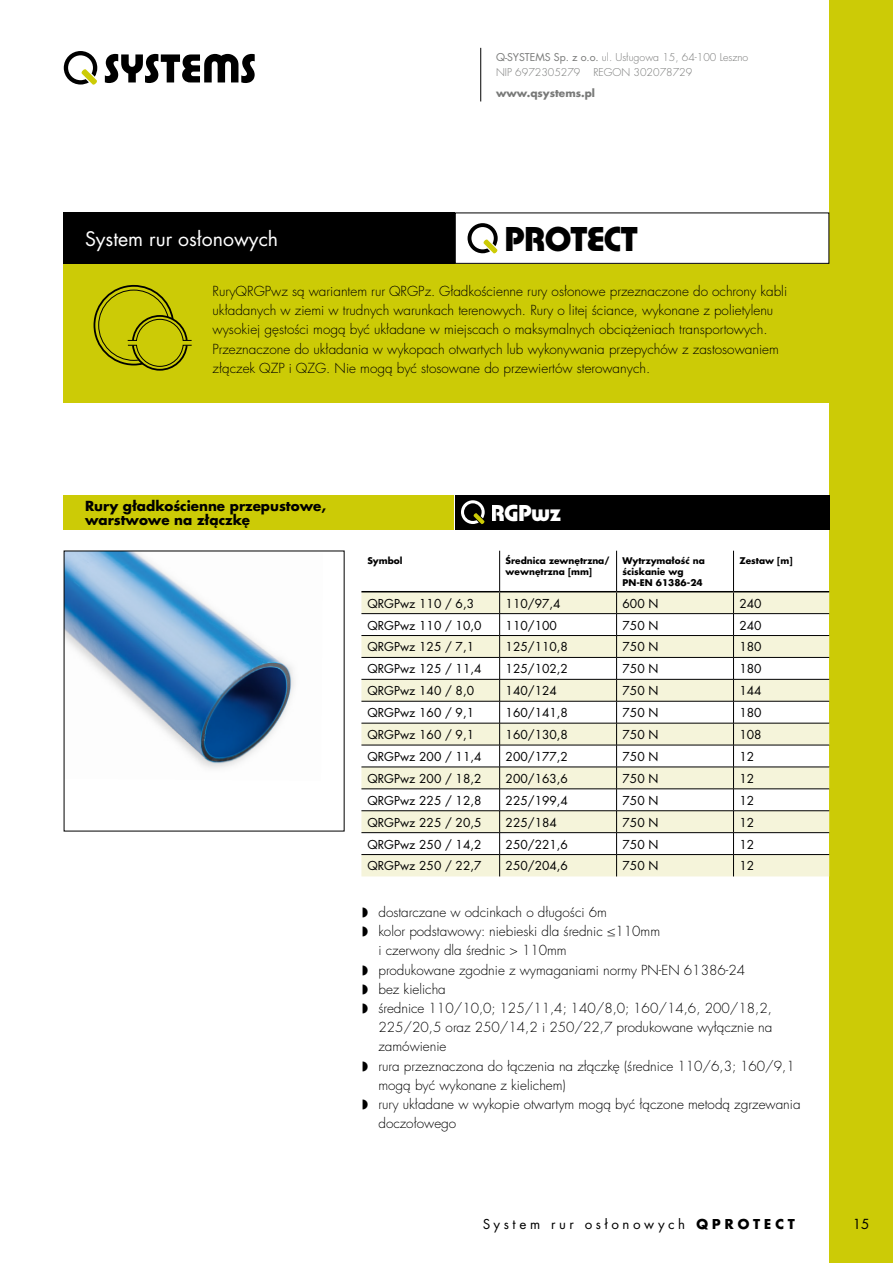
<style>
.page{position:relative;width:893px;height:1263px;background:#fff}
.page>*{position:absolute;margin:0;border:0;box-sizing:border-box;transform-origin:0 0}
.t1{font:600 36px "Pump Std";color:#000}
.t2{font:600 24px "Pump Std";color:#fff}
.t3{font:19.5px "Futura LT Pro";color:#fff}
.t4{font:15px "Futura Boo";letter-spacing:.24em;color:#000}
.t5{font:300 13.5px/19.2px "Futura LT Pro";color:#000}
.t6{font:700 13.5px/13.2px "Futura LT Pro";color:#000}
.t7{font:13.5px "Futura LT Pro";color:#000}
.t8{font:12px "Futura LT Pro";color:#000}
.t9{font:300 10.5px/15px "Futura LT Pro";color:#787978}
.t10{font:700 10.5px "Futura LT Pro";color:#787978}
.t11{font:700 9px/10.8px "Futura LT Pro";color:#000}
.s1{font-weight:400}
.s2{font-family:"Futura";font-weight:700}
</style>
<div class="page">
<svg style="left:64px;top:51px;width:34px;height:34px"></svg>
<svg style="left:105px;top:54px;width:150px;height:29px"></svg>
<div style="left:829px;top:0;width:64px;height:1263px;background:#cccb06"></div>
<hr style="left:480px;top:48px;width:1px;height:53px;background:#000">
<div style="left:491px;top:495px;width:338px;height:34px;background:#000"></div>
<div style="left:455px;top:495px;width:36px;height:34px;background:#000"></div>
<svg style="left:461px;top:500px;width:24px;height:24px"></svg>
<svg style="left:468px;top:223px;width:30px;height:31px"></svg>
<div style="left:455px;top:213px;width:374px;height:51px;border:1px solid #000"></div>
<div style="left:64px;top:213px;width:391px;height:51px;background:#000"></div>
<img style="left:66px;top:553px;width:228px;height:216px">
<div style="left:64px;top:495px;width:390px;height:34px;background:#cccb06"></div>
<div style="left:64px;top:264px;width:765px;height:139px;background:#cccb06"></div>
<svg style="left:361px;top:592px;width:468px;height:284px;fill:#f5f4da"></svg>
<hr style="left:499px;top:551px;width:1px;height:40px;background:#000">
<hr style="left:616px;top:551px;width:1px;height:40px;background:#000">
<hr style="left:733px;top:551px;width:1px;height:40px;background:#000">
<hr style="left:361px;top:613px;width:139px;height:1px;background:#000">
<hr style="left:500px;top:613px;width:117px;height:1px;background:#000">
<hr style="left:617px;top:613px;width:116px;height:1px;background:#000">
<hr style="left:733px;top:613px;width:96px;height:1px;background:#000">
<hr style="left:361px;top:635px;width:139px;height:1px;background:#000">
<hr style="left:500px;top:635px;width:117px;height:1px;background:#000">
<hr style="left:617px;top:635px;width:116px;height:1px;background:#000">
<hr style="left:733px;top:635px;width:96px;height:1px;background:#000">
<hr style="left:361px;top:657px;width:139px;height:1px;background:#000">
<hr style="left:500px;top:657px;width:117px;height:1px;background:#000">
<hr style="left:617px;top:657px;width:116px;height:1px;background:#000">
<hr style="left:733px;top:657px;width:96px;height:1px;background:#000">
<hr style="left:361px;top:679px;width:139px;height:1px;background:#000">
<hr style="left:500px;top:679px;width:117px;height:1px;background:#000">
<hr style="left:617px;top:679px;width:116px;height:1px;background:#000">
<hr style="left:733px;top:679px;width:96px;height:1px;background:#000">
<hr style="left:361px;top:701px;width:139px;height:1px;background:#000">
<hr style="left:500px;top:701px;width:117px;height:1px;background:#000">
<hr style="left:617px;top:701px;width:116px;height:1px;background:#000">
<hr style="left:733px;top:701px;width:96px;height:1px;background:#000">
<hr style="left:361px;top:723px;width:139px;height:1px;background:#000">
<hr style="left:500px;top:723px;width:117px;height:1px;background:#000">
<hr style="left:617px;top:723px;width:116px;height:1px;background:#000">
<hr style="left:733px;top:723px;width:96px;height:1px;background:#000">
<hr style="left:361px;top:745px;width:139px;height:1px;background:#000">
<hr style="left:500px;top:745px;width:117px;height:1px;background:#000">
<hr style="left:617px;top:745px;width:116px;height:1px;background:#000">
<hr style="left:733px;top:745px;width:96px;height:1px;background:#000">
<hr style="left:361px;top:767px;width:139px;height:1px;background:#000">
<hr style="left:500px;top:767px;width:117px;height:1px;background:#000">
<hr style="left:617px;top:767px;width:116px;height:1px;background:#000">
<hr style="left:733px;top:767px;width:96px;height:1px;background:#000">
<hr style="left:361px;top:788px;width:139px;height:1px;background:#000">
<hr style="left:500px;top:788px;width:117px;height:1px;background:#000">
<hr style="left:617px;top:788px;width:116px;height:1px;background:#000">
<hr style="left:733px;top:788px;width:96px;height:1px;background:#000">
<hr style="left:361px;top:810px;width:139px;height:1px;background:#000">
<hr style="left:500px;top:810px;width:117px;height:1px;background:#000">
<hr style="left:617px;top:810px;width:116px;height:1px;background:#000">
<hr style="left:733px;top:810px;width:96px;height:1px;background:#000">
<hr style="left:361px;top:832px;width:139px;height:1px;background:#000">
<hr style="left:500px;top:832px;width:117px;height:1px;background:#000">
<hr style="left:617px;top:832px;width:116px;height:1px;background:#000">
<hr style="left:733px;top:832px;width:96px;height:1px;background:#000">
<hr style="left:361px;top:854px;width:139px;height:1px;background:#000">
<hr style="left:500px;top:854px;width:117px;height:1px;background:#000">
<svg style="left:499px;top:592px;width:1px;height:284px"></svg>
<hr style="left:617px;top:854px;width:116px;height:1px;background:#000">
<hr style="left:733px;top:854px;width:96px;height:1px;background:#000">
<svg style="left:616px;top:592px;width:1px;height:284px"></svg>
<svg style="left:733px;top:592px;width:1px;height:284px"></svg>
<hr style="left:361px;top:591px;width:139px;height:1px;background:#000">
<hr style="left:500px;top:591px;width:117px;height:1px;background:#000">
<hr style="left:617px;top:591px;width:116px;height:1px;background:#000">
<hr style="left:733px;top:591px;width:96px;height:1px;background:#000">
<svg style="left:93px;top:285px;width:99px;height:86px"></svg>
<p class="t9" style="left:496px;top:50px;width:254px"><span class="s1">Q-SYSTEMS Sp. z o.o.</span> ul. Usługowa 15, 64-100 Leszno<br>NIP 6972305279 REGON 302078729</p>
<p class="t10" style="left:496px;top:85px;width:101px">www.qsystems.pl</p>
<h3 class="t3" style="left:85px;top:226px;width:195px">System rur osłonowych</h3>
<h1 class="t1" style="left:505px;top:218px;width:134px">PROTECT</h1>
<p class="t5" style="left:213px;top:282px;width:576px">RuryQRGPwz są wariantem rur QRGPz. Gładkościenne rury osłonowe przeznaczone do ochrony kabli układanych w ziemi w trudnych warunkach terenowych. Rury o litej ściance, wykonane z polietylenu wysokiej gęstości mogą być układane w miejscach o maksymalnych obciążeniach transportowych.<br>Przeznaczone do układania w wykopach otwartych lub wykonywania przepychów z zastosowaniem złączek QZP i QZG. Nie mogą być stosowane do przewiertów sterowanych.</p>
<p class="t6" style="left:85px;top:499px;width:243px">Rury gładkościenne przepustowe, warstwowe na złączkę</p>
<h2 class="t2" style="left:491px;top:499px;width:71px">RGPwz</h2>
<p class="t11" style="left:367px;top:555px;width:37px">Symbol</p>
<p class="t11" style="left:506px;top:555px;width:106px">Średnica zewnętrzna/ wewnętrzna [mm]</p>
<p class="t11" style="left:623px;top:555px;width:84px">Wytrzymałość na ściskanie wg<br>PN-EN 61386-24</p>
<p class="t11" style="left:739px;top:555px;width:54px">Zestaw [m]</p>
<p class="t8" style="left:367px;top:595px;width:108px">QRGPwz 110 / 6,3</p>
<p class="t8" style="left:506px;top:595px;width:56px">110/97,4</p>
<p class="t8" style="left:623px;top:595px;width:37px">600 N</p>
<p class="t8" style="left:739px;top:595px;width:24px">240</p>
<p class="t8" style="left:367px;top:617px;width:116px">QRGPwz 110 / 10,0</p>
<p class="t8" style="left:506px;top:617px;width:53px">110/100</p>
<p class="t8" style="left:623px;top:617px;width:37px">750 N</p>
<p class="t8" style="left:739px;top:617px;width:24px">240</p>
<p class="t8" style="left:367px;top:639px;width:108px">QRGPwz 125 / 7,1</p>
<p class="t8" style="left:506px;top:639px;width:64px">125/110,8</p>
<p class="t8" style="left:623px;top:639px;width:37px">750 N</p>
<p class="t8" style="left:739px;top:639px;width:24px">180</p>
<p class="t8" style="left:367px;top:661px;width:116px">QRGPwz 125 / 11,4</p>
<p class="t8" style="left:506px;top:661px;width:64px">125/102,2</p>
<p class="t8" style="left:623px;top:661px;width:37px">750 N</p>
<p class="t8" style="left:739px;top:661px;width:24px">180</p>
<p class="t8" style="left:367px;top:683px;width:108px">QRGPwz 140 / 8,0</p>
<p class="t8" style="left:506px;top:683px;width:53px">140/124</p>
<p class="t8" style="left:623px;top:683px;width:37px">750 N</p>
<p class="t8" style="left:739px;top:683px;width:24px">144</p>
<p class="t8" style="left:367px;top:704px;width:108px">QRGPwz 160 / 9,1</p>
<p class="t8" style="left:506px;top:704px;width:64px">160/141,8</p>
<p class="t8" style="left:623px;top:704px;width:37px">750 N</p>
<p class="t8" style="left:739px;top:704px;width:24px">180</p>
<p class="t8" style="left:367px;top:726px;width:108px">QRGPwz 160 / 9,1</p>
<p class="t8" style="left:506px;top:726px;width:64px">160/130,8</p>
<p class="t8" style="left:623px;top:726px;width:37px">750 N</p>
<p class="t8" style="left:739px;top:726px;width:24px">108</p>
<p class="t8" style="left:367px;top:748px;width:116px">QRGPwz 200 / 11,4</p>
<p class="t8" style="left:506px;top:748px;width:64px">200/177,2</p>
<p class="t8" style="left:623px;top:748px;width:37px">750 N</p>
<p class="t8" style="left:739px;top:748px;width:16px">12</p>
<p class="t8" style="left:367px;top:770px;width:116px">QRGPwz 200 / 18,2</p>
<p class="t8" style="left:506px;top:770px;width:64px">200/163,6</p>
<p class="t8" style="left:623px;top:770px;width:37px">750 N</p>
<p class="t8" style="left:739px;top:770px;width:16px">12</p>
<p class="t8" style="left:367px;top:792px;width:116px">QRGPwz 225 / 12,8</p>
<p class="t8" style="left:506px;top:792px;width:64px">225/199,4</p>
<p class="t8" style="left:623px;top:792px;width:37px">750 N</p>
<p class="t8" style="left:739px;top:792px;width:16px">12</p>
<p class="t8" style="left:367px;top:814px;width:116px">QRGPwz 225 / 20,5</p>
<p class="t8" style="left:506px;top:814px;width:53px">225/184</p>
<p class="t8" style="left:623px;top:814px;width:37px">750 N</p>
<p class="t8" style="left:739px;top:814px;width:16px">12</p>
<p class="t8" style="left:367px;top:836px;width:116px">QRGPwz 250 / 14,2</p>
<p class="t8" style="left:506px;top:836px;width:64px">250/221,6</p>
<p class="t8" style="left:623px;top:836px;width:37px">750 N</p>
<p class="t8" style="left:739px;top:836px;width:16px">12</p>
<p class="t8" style="left:367px;top:858px;width:116px">QRGPwz 250 / 22,7</p>
<p class="t8" style="left:506px;top:858px;width:64px">250/204,6</p>
<p class="t8" style="left:623px;top:858px;width:37px">750 N</p>
<p class="t8" style="left:739px;top:858px;width:16px">12</p>
<p class="t5" style="left:378px;top:902px;width:424px">dostarczane w odcinkach o długości 6m<br>kolor podstawowy: niebieski dla średnic ≤110mm<br>i czerwony dla średnic &gt; 110mm<br>produkowane zgodnie z wymaganiami normy PN-EN 61386-24<br>bez kielicha<br>średnice 110/10,0; 125/11,4; 140/8,0; 160/14,6, 200/18,2, 225/20,5 oraz 250/14,2 i 250/22,7 produkowane wyłącznie na zamówienie<br>rura przeznaczona do łączenia na złączkę (średnice 110/6,3; 160/9,1 mogą być wykonane z kielichem)<br>rury układane w wykopie otwartym mogą być łączone metodą zgrzewania doczołowego</p>
<p class="t4" style="left:483px;top:1215px;width:314px">System rur osłonowych <span class="s2">QPROTECT</span></p>
<p class="t7" style="left:853px;top:1215px;width:18px">15</p>
</div>
